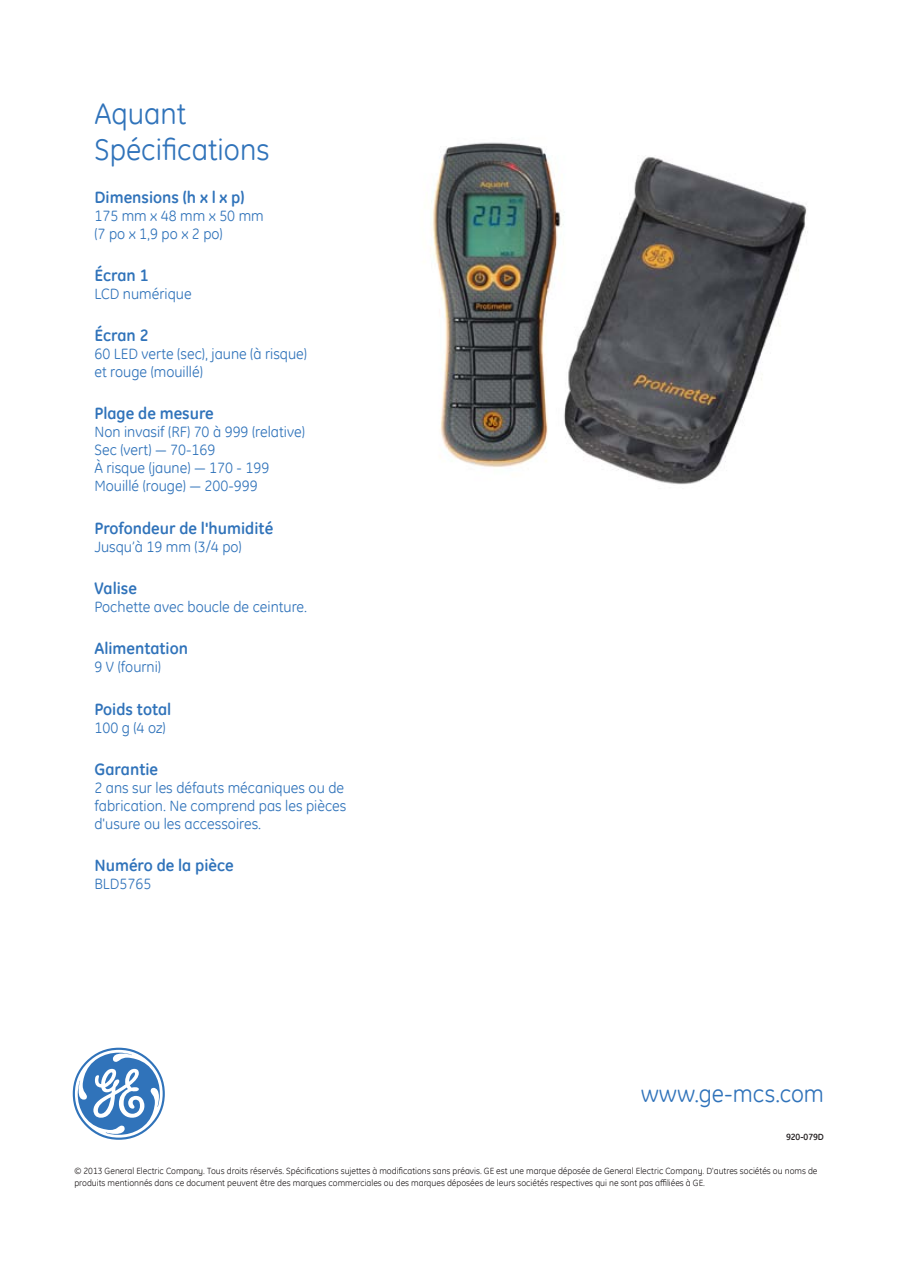
<style>
.page{position:relative;width:918px;height:1264px;background:#fff}
.page>*{position:absolute;margin:0;border:0;box-sizing:border-box;transform-origin:0 0}
.t1{font:30px/36px "GE Inspira";color:#3073ba}
.t2{font:24px "GE Inspira";color:#3073ba}
.t3{font:700 16.5px "GE Inspira";color:#3073ba}
.t4{font:15px/18px "GE Inspira";color:#3073ba}
.t5{font:9px/12px "GE Inspira";color:#231f20}
.t6{font:700 9px "GE Inspira";color:#231f20}
</style>
<div class="page">
<svg style="left:73px;top:1047px;width:92px;height:92px"></svg>
<img style="left:430px;top:142px;width:378px;height:343px">
<h1 class="t1" style="left:94px;top:95px;width:177px">Aquant<br>Spécifications</h1>
<p class="t3" style="left:94px;top:186px;width:152px">Dimensions (h x l x p)</p>
<p class="t4" style="left:94px;top:206px;width:171px">175 mm x 48 mm x 50 mm (7 po x 1,9 po x 2 po)</p>
<p class="t3" style="left:94px;top:264px;width:56px">Écran 1</p>
<p class="t4" style="left:94px;top:284px;width:99px">LCD numérique</p>
<p class="t3" style="left:94px;top:325px;width:56px">Écran 2</p>
<p class="t4" style="left:94px;top:345px;width:214px">60 LED verte (sec), jaune (à risque) et rouge (mouillé)</p>
<p class="t3" style="left:94px;top:403px;width:121px">Plage de mesure</p>
<p class="t4" style="left:94px;top:423px;width:212px">Non invasif (RF) 70 à 999 (relative)<br>Sec (vert) — 70-169<br>À risque (jaune) — 170 - 199<br>Mouillé (rouge) — 200-999</p>
<p class="t3" style="left:94px;top:517px;width:180px">Profondeur de l'humidité</p>
<p class="t4" style="left:94px;top:537px;width:149px">Jusqu’à 19 mm (3/4 po)</p>
<p class="t3" style="left:94px;top:577px;width:44px">Valise</p>
<p class="t4" style="left:94px;top:597px;width:214px">Pochette avec boucle de ceinture.</p>
<p class="t3" style="left:94px;top:638px;width:95px">Alimentation</p>
<p class="t4" style="left:94px;top:658px;width:68px">9 V (fourni)</p>
<p class="t3" style="left:94px;top:698px;width:78px">Poids total</p>
<p class="t4" style="left:94px;top:718px;width:73px">100 g (4 oz)</p>
<p class="t3" style="left:94px;top:758px;width:65px">Garantie</p>
<p class="t4" style="left:94px;top:778px;width:254px">2 ans sur les défauts mécaniques ou de fabrication. Ne comprend pas les pièces d'usure ou les accessoires.</p>
<p class="t3" style="left:94px;top:855px;width:141px">Numéro de la pièce</p>
<p class="t4" style="left:94px;top:874px;width:58px">BLD5765</p>
<h2 class="t2" style="left:641px;top:1078px;width:185px">www.ge-mcs.com</h2>
<p class="t6" style="left:786px;top:1130px;width:39px">920-079D</p>
<p class="t5" style="left:74px;top:1165px;width:745px">© 2013 General Electric Company. Tous droits réservés. Spécifications sujettes à modifications sans préavis. GE est une marque déposée de General Electric Company. D'autres sociétés ou noms de produits mentionnés dans ce document peuvent être des marques commerciales ou des marques déposées de leurs sociétés respectives qui ne sont pas affiliées à GE.</p>
</div>
